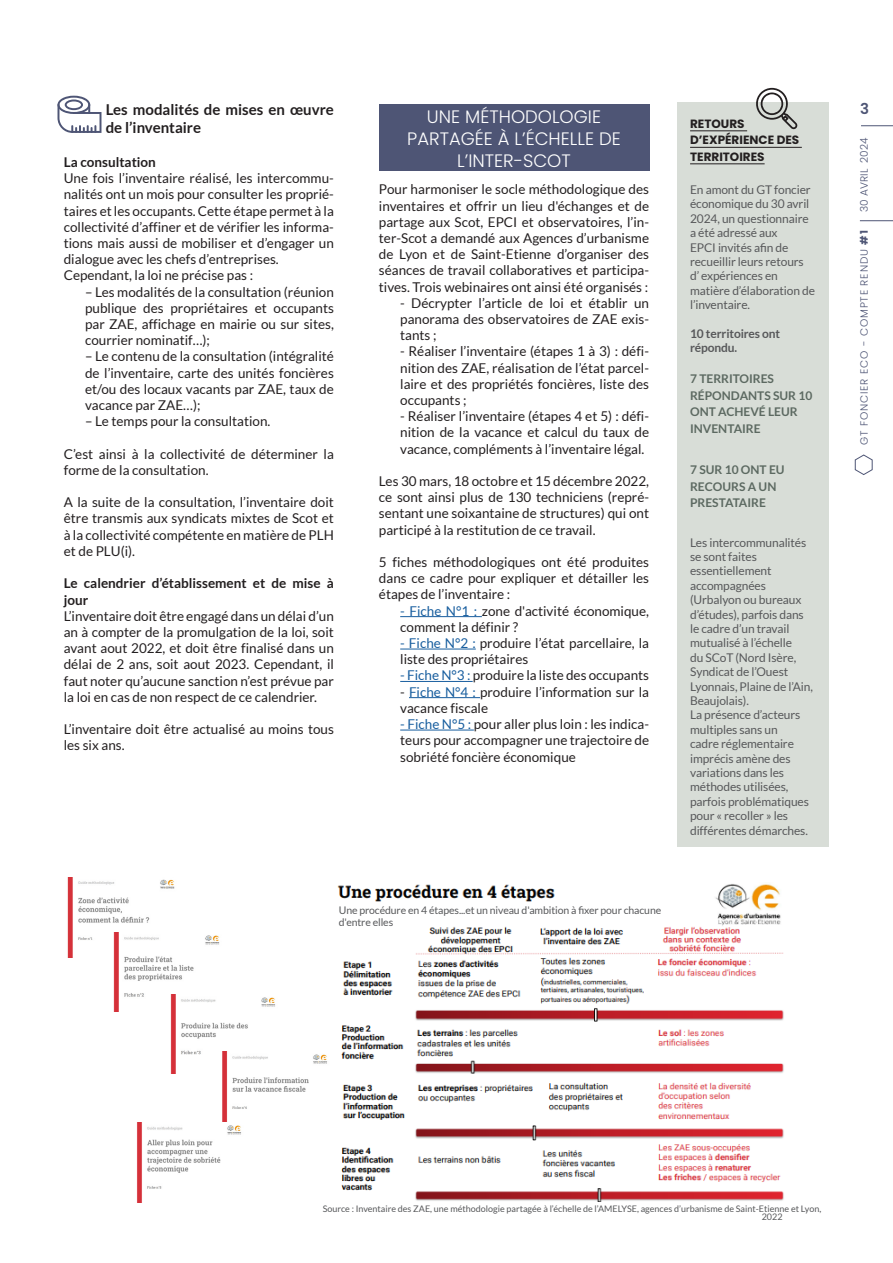
<style>
.page{position:relative;width:893px;height:1263px;background:#fff}
.page>*{position:absolute;margin:0;border:0;box-sizing:border-box;transform-origin:0 0}
.encart_zoom_retour{font:300 18px/21.6px "Poppins";color:#fff;text-align:center}
.TEXTE{font:700 15px "Lato";color:#231f20}
.t1{font:600 15px "Poppins";color:#4e5575}
.TEXTE-2{font:13.5px/16.2px "Lato";color:#231f20;text-align:justify}
.TEXTE-3{font:700 13.5px/16.2px "Lato";color:#231f20}
.TEXTE_DEF_INFO_AVERTISSEMENT{font:12px/14.4px "Lato";letter-spacing:-.01em;color:#57585a}
.TITRE_LEGENDE{font:700 12px/16.5px "Lato";color:#5c6961}
.TITRE_LEGENDE-2{font:700 12px/16.5px "Poppins";color:#231f20}
.TEXTE_DEF_INFO_AVERTISSEMENT-2{font:700 12px/14.4px "Lato";letter-spacing:-.01em;color:#57585a}
.TEXTE_DEF_INFO_AVERTISSEMENT-3{font:10.5px/12.6px "Lato";letter-spacing:-.01em;color:#57585a}
.t2{font:300 10.5px "Poppins";letter-spacing:.08em;color:#4e5575}
.t3{font:300 10.5px "Poppins";letter-spacing:.01em;color:#4e5575}
.Note_colonne{font:9px/8.6px "Lato";color:#57585a}
.s1{color:#175d9e}
.s2{font-weight:700}
</style>
<div class="page">
<svg style="left:854px;top:454px;width:19px;height:21px"></svg>
<hr style="left:860px;top:220px;width:33px;height:1px;background:#4e5575">
<hr style="left:861px;top:125px;width:32px;height:1px;background:#4e5575">
<div style="left:379px;top:105px;width:270px;height:66px;background:#4e5575"></div>
<hr style="left:400px;top:616px;width:82px;height:1px;background:#175d9e">
<hr style="left:400px;top:649px;width:76px;height:1px;background:#175d9e">
<hr style="left:400px;top:681px;width:73px;height:1px;background:#175d9e">
<hr style="left:409px;top:697px;width:71px;height:1px;background:#175d9e">
<hr style="left:400px;top:730px;width:74px;height:1px;background:#175d9e">
<img style="left:337px;top:884px;width:447px;height:317px">
<img style="left:67px;top:877px;width:108px;height:80px">
<img style="left:109px;top:932px;width:111px;height:80px">
<img style="left:165px;top:994px;width:110px;height:80px">
<img style="left:217px;top:1051px;width:110px;height:71px">
<img style="left:137px;top:1123px;width:104px;height:79px">
<div style="left:677px;top:102px;width:152px;height:745px;background:#d8ddd7"></div>
<hr style="left:690px;top:131px;width:57px;height:1px;background:#231f20">
<hr style="left:690px;top:147px;width:112px;height:1px;background:#231f20">
<hr style="left:690px;top:164px;width:75px;height:1px;background:#231f20">
<svg style="left:756px;top:88px;width:41px;height:41px"></svg>
<svg style="left:58px;top:96px;width:43px;height:37px"></svg>
<p class="TEXTE" style="left:106px;top:101px;width:230px">Les modalités de mises en œuvre</p>
<p class="t1" style="left:860px;top:100px;width:10px">3</p>
<p class="TEXTE" style="left:106px;top:119px;width:97px">de l’inventaire</p>
<p class="TEXTE-3" style="left:64px;top:154px;width:94px">La consultation</p>
<p class="TEXTE-2" style="left:64px;top:170px;width:272px">Une fois l’inventaire réalisé, les intercommu&shy;nalités ont un mois pour consulter les proprié&shy;taires et les occupants. Cette étape permet à la collectivité d’affiner et de vérifier les informa&shy;tions mais aussi de mobiliser et d’engager un dialogue avec les chefs d’entreprises.</p>
<p class="TEXTE-2" style="left:64px;top:267px;width:191px">Cependant, la loi ne précise pas :</p>
<p class="TEXTE-2" style="left:85px;top:284px;width:250px">– Les modalités de la consultation (réunion publique des propriétaires et occupants par ZAE, affichage en mairie ou sur sites, courrier nominatif…);</p>
<p class="TEXTE-2" style="left:85px;top:348px;width:250px">– Le contenu de la consultation (intégralité de l’inventaire, carte des unités foncières et/ou des locaux vacants par ZAE, taux de vacance par ZAE…);</p>
<p class="TEXTE-2" style="left:85px;top:413px;width:187px">– Le temps pour la consultation.</p>
<p class="TEXTE-2" style="left:64px;top:446px;width:272px">C’est ainsi à la collectivité de déterminer la forme de la consultation.</p>
<p class="TEXTE-2" style="left:64px;top:494px;width:272px">A la suite de la consultation, l’inventaire doit être transmis aux syndicats mixtes de Scot et à la collectivité compétente en matière de PLH et de PLU(i).</p>
<p class="TEXTE-3" style="left:64px;top:575px;width:272px">Le calendrier d’établissement et de mise à jour</p>
<p class="TEXTE-2" style="left:64px;top:608px;width:272px">L’inventaire doit être engagé dans un délai d’un an à compter de la promulgation de la loi, soit avant aout 2022, et doit être finalisé dans un délai de 2 ans, soit aout 2023. Cependant, il faut noter qu’aucune sanction n’est prévue par la loi en cas de non respect de ce calendrier.</p>
<p class="TEXTE-2" style="left:64px;top:721px;width:272px">L’inventaire doit être actualisé au moins tous les six ans.</p>
<p class="encart_zoom_retour" style="left:407px;top:106px;width:215px">UNE MÉTHODOLOGIE<br>PARTAGÉE À L’ÉCHELLE DE<br>L’INTER-SCOT</p>
<p class="TEXTE-2" style="left:379px;top:181px;width:272px">Pour harmoniser le socle méthodologique des inventaires et offrir un lieu d'échanges et de partage aux Scot, EPCI et observatoires, l’in&shy;ter-Scot a demandé aux Agences d’urbanisme de Lyon et de Saint-Etienne d’organiser des séances de travail collaboratives et participa&shy;tives. Trois webinaires ont ainsi été organisés :</p>
<p class="TEXTE-2" style="left:400px;top:295px;width:250px">- Décrypter l’article de loi et établir un panorama des observatoires de ZAE exis&shy;tants ;</p>
<p class="TEXTE-2" style="left:400px;top:343px;width:250px">- Réaliser l’inventaire (étapes 1 à 3) : défi&shy;nition des ZAE, réalisation de l’état parcel&shy;laire et des propriétés foncières, liste des occupants ;</p>
<p class="TEXTE-2" style="left:400px;top:408px;width:250px">- Réaliser l’inventaire (étapes 4 et 5) : défi&shy;nition de la vacance et calcul du taux de vacance, compléments à l’inventaire légal.</p>
<p class="TEXTE-2" style="left:379px;top:473px;width:272px">Les 30 mars, 18 octobre et 15 décembre 2022, ce sont ainsi plus de 130 techniciens (repré&shy;sentant une soixantaine de structures) qui ont participé à la restitution de ce travail.</p>
<p class="TEXTE-2" style="left:379px;top:554px;width:272px">5 fiches méthodologiques ont été produites dans ce cadre pour expliquer et détailler les étapes de l’inventaire :</p>
<p class="TEXTE-2" style="left:400px;top:603px;width:250px"><span class="s1">- Fiche N°1 :</span> zone d'activité économique, comment la définir ?</p>
<p class="TEXTE-2" style="left:400px;top:635px;width:250px"><span class="s1">- Fiche N°2 :</span> produire l’état parcellaire, la liste des propriétaires</p>
<p class="TEXTE-2" style="left:400px;top:667px;width:250px"><span class="s1">- Fiche N°3 :</span> produire la liste des occupants</p>
<p class="TEXTE-2" style="left:400px;top:684px;width:250px">- <span class="s1">Fiche N°4 :</span> produire l’information sur la vacance fiscale</p>
<p class="TEXTE-2" style="left:400px;top:716px;width:250px"><span class="s1">- Fiche N°5 :</span> pour aller plus loin : les indica&shy;teurs pour accompagner une trajectoire de sobriété foncière économique</p>
<p class="TITRE_LEGENDE-2" style="left:690px;top:115px;width:111px">RETOURS<br>D’EXPÉRIENCE DES<br>TERRITOIRES</p>
<p class="TEXTE_DEF_INFO_AVERTISSEMENT" style="left:690px;top:182px;width:126px">En amont du GT foncier économique du 30 avril<br>2024, un questionnaire a été adressé aux<br>EPCI invités afin de recueillir leurs retours d’ expériences en matière d’élaboration de l’inventaire.</p>
<p class="TEXTE_DEF_INFO_AVERTISSEMENT-2" style="left:690px;top:326px;width:92px">10 territoires ont répondu.</p>
<p class="TITRE_LEGENDE" style="left:690px;top:370px;width:124px">7 TERRITOIRES<br>RÉPONDANTS SUR 10<br>ONT ACHEVÉ LEUR<br>INVENTAIRE</p>
<p class="TITRE_LEGENDE" style="left:690px;top:461px;width:96px">7 SUR 10 ONT EU<br>RECOURS A UN<br>PRESTATAIRE</p>
<p class="TEXTE_DEF_INFO_AVERTISSEMENT" style="left:690px;top:535px;width:124px">Les intercommunalités se sont faites essentiellement accompagnées (Urbalyon ou bureaux d’études), parfois dans le cadre d’un travail mutualisé à l’échelle<br>du SCoT (Nord Isère,<br>Syndicat de l’Ouest<br>Lyonnais, Plaine de l’Ain,<br>Beaujolais).</p>
<p class="TEXTE_DEF_INFO_AVERTISSEMENT" style="left:690px;top:708px;width:120px">La présence d’acteurs multiples sans un cadre réglementaire imprécis amène des variations dans les méthodes utilisées, parfois problématiques pour « recoller » les différentes démarches.</p>
<p class="t3" style="left:858px;top:212px;width:76px;rotate:-90deg">30 AVRIL 2024</p>
<p class="t2" style="left:858px;top:445px;width:216px;rotate:-90deg">GT FONCIER ECO - COMPTE RENDU <span class="s2">#1</span></p>
<p class="TEXTE_DEF_INFO_AVERTISSEMENT-3" style="left:339px;top:903px;width:324px">Une procédure en 4 étapes...et un niveau d'ambition à fixer pour chacune d'entre elles</p>
<p class="Note_colonne" style="left:762px;top:1204px;width:61px;text-indent:-439px">Source : Inventaire des ZAE, une méthodologie partagée à l’échelle de l’AMELYSE, agences d’urbanisme de Saint-Etienne et Lyon,<br>2022</p>
</div>
